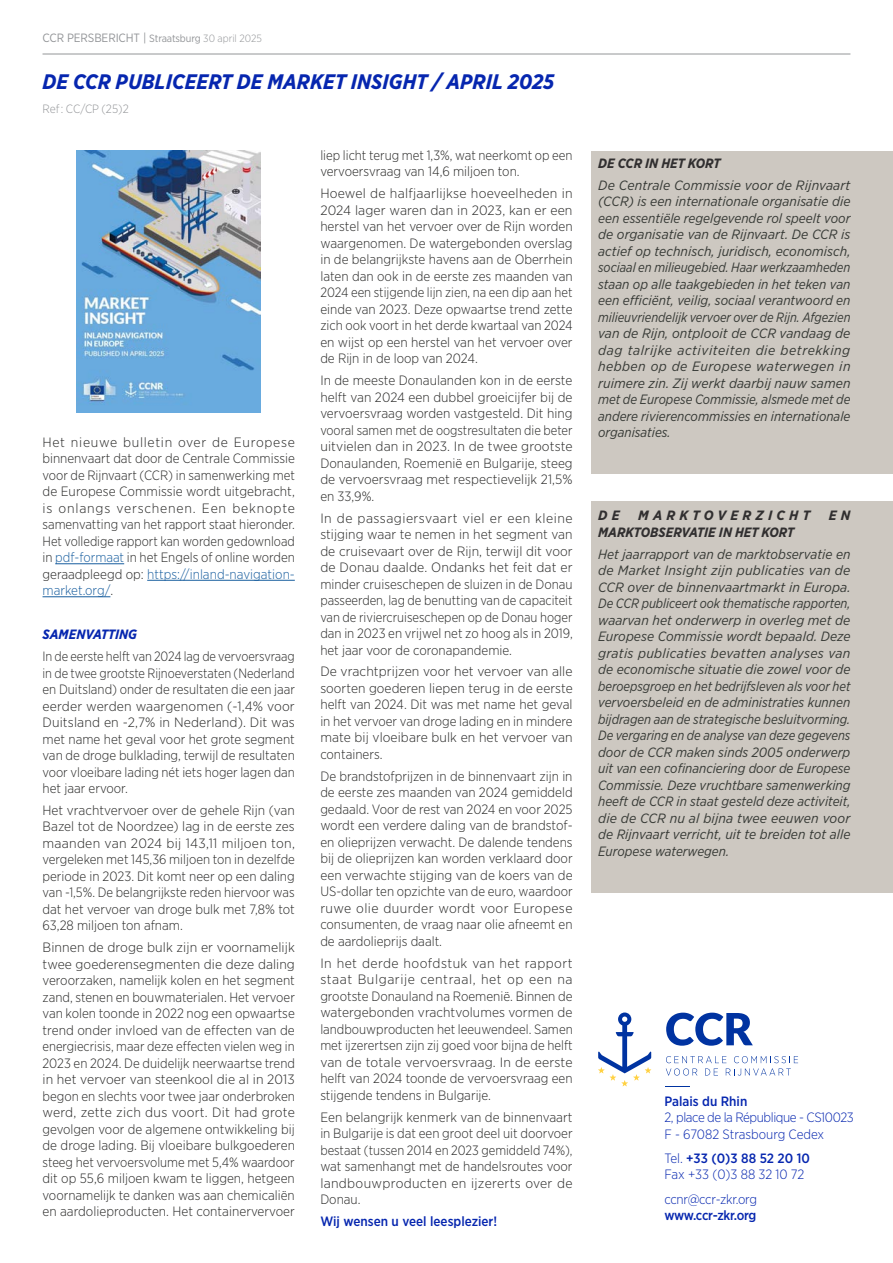
<style>
.page{position:relative;width:893px;height:1263px;background:#fff}
.page>*{position:absolute;margin:0;border:0;box-sizing:border-box;transform-origin:0 0}
.Texte_courant_light_gris{font:italic 700 21px "Gotham Narrow";color:#0626af}
.Texte_courant_light_gris-2{font:300 13.5px/16.5px "Gotham Narrow";color:#282827;text-align:justify;scale:1.05 1}
.Texte_courant_light_gris-3{font:300 13.5px/16.5px "Gotham Narrow";color:#282827;text-align:justify}
.Texte_courant_light_gris-4{font:italic 13.5px/16.5px "Gotham Narrow";color:#373a36;text-align:justify}
.Texte_courant_light_gris-5{font:italic 13.5px/16.5px "Gotham Narrow";color:#373a36;text-align:justify;scale:1.05 1}
.Texte_courant_light_gris-6{font:300 13.5px/16.5px "Gotham Narrow";color:#282827;text-align:justify;scale:.95 1}
.t1{font:300 13.5px/16.2px "Gotham Narrow";letter-spacing:-.025em;color:#0626af}
.Texte_courant_light_gris-7{font:500 13.5px "Gotham Narrow";color:#0626af}
.t2{font:300 13.5px "Gotham Narrow";color:#0626af}
.Texte_courant_light_gris-8{font:italic 700 13.5px "Gotham Narrow";color:#312f30}
.Texte_courant_light_gris-9{font:italic 700 13.5px "Gotham Narrow";letter-spacing:.295em;color:#312f30;scale:1.05 1}
.Texte_courant_light_gris-10{font:italic 700 13.5px "Gotham Narrow";color:#0626af}
.Texte_courant_light_gris-11{font:italic 700 13.5px "Gotham Narrow";color:#312f30;scale:1.05 1}
.t3{font:12px "Gotham Narrow";letter-spacing:-.01em;color:#939598}
.Texte_courant_light_gris-12{font:300 12px "Gotham Narrow";color:#939598}
.s1{font-size:10.5px}
.s2{font-weight:300;font-size:10.5px}
.s3{color:#175d9e}
.s4{font-weight:500}
.s5{font-weight:300}
</style>
<div class="page">
<hr style="left:43px;top:54px;width:807px;height:1px;background:#939598">
<hr style="left:55px;top:563px;width:69px;height:1px;background:#175d9e">
<hr style="left:147px;top:580px;width:148px;height:1px;background:#175d9e">
<hr style="left:43px;top:596px;width:67px;height:1px;background:#175d9e">
<div style="left:591px;top:501px;width:302px;height:391px;background:#cdc8c1"></div>
<div style="left:591px;top:151px;width:302px;height:323px;background:#cdc8c1"></div>
<svg style="left:598px;top:1012px;width:53px;height:74px"></svg>
<svg style="left:666px;top:1013px;width:87px;height:33px"></svg>
<svg style="left:666px;top:1056px;width:132px;height:19px"></svg>
<img style="left:77px;top:151px;width:184px;height:261px">
<p class="t3" style="left:43px;top:30px;width:221px">CCR PERSBERICHT | <span class="s1">Straatsburg</span> <span class="s2">30 april 2025</span></p>
<p class="Texte_courant_light_gris" style="left:43px;top:69px;width:513px">DE CCR PUBLICEERT DE MARKET INSIGHT / APRIL 2025</p>
<p class="Texte_courant_light_gris-12" style="left:43px;top:101px;width:88px">Ref : CC/CP (25)2</p>
<p class="Texte_courant_light_gris-2" style="left:43px;top:434px;width:242px">Het nieuwe bulletin over de Europese binnenvaart dat door de Centrale Commissie voor de Rijnvaart (CCR) in samenwerking met de Europese Commissie wordt uitgebracht, is onlangs verschenen. Een beknopte samenvatting van het rapport staat hieronder.<br>Het volledige rapport kan worden gedownload in <span class="s3">pdf-formaat</span> in het Engels of online worden geraadpleegd op: <span class="s3">https://inland-navigation&shy;market.org/</span>.</p>
<p class="Texte_courant_light_gris-10" style="left:43px;top:626px;width:96px">SAMENVATTING</p>
<p class="Texte_courant_light_gris-6" style="left:43px;top:648px;width:267px">In de eerste helft van 2024 lag de vervoersvraag in de twee grootste Rijnoeverstaten (Nederland en Duitsland) onder de resultaten die een jaar eerder werden waargenomen (-1,4% voor Duitsland en -2,7% in Nederland). Dit was met name het geval voor het grote segment van de droge bulklading, terwijl de resultaten voor vloeibare lading nét iets hoger lagen dan het jaar ervoor.</p>
<p class="Texte_courant_light_gris-3" style="left:43px;top:801px;width:254px">Het vrachtvervoer over de gehele Rijn (van Bazel tot de Noordzee) lag in de eerste zes maanden van 2024 bij 143,11 miljoen ton, vergeleken met 145,36 miljoen ton in dezelfde periode in 2023. Dit komt neer op een daling van -1,5%. De belangrijkste reden hiervoor was dat het vervoer van droge bulk met 7,8% tot 63,28 miljoen ton afnam.</p>
<p class="Texte_courant_light_gris-2" style="left:43px;top:939px;width:242px">Binnen de droge bulk zijn er voornamelijk twee goederensegmenten die deze daling veroorzaken, namelijk kolen en het segment zand, stenen en bouwmaterialen. Het vervoer van kolen toonde in 2022 nog een opwaartse trend onder invloed van de effecten van de energiecrisis, maar deze effecten vielen weg in 2023 en 2024. De duidelijk neerwaartse trend in het vervoer van steenkool die al in 2013 begon en slechts voor twee jaar onderbroken werd, zette zich dus voort. Dit had grote gevolgen voor de algemene ontwikkeling bij de droge lading. Bij vloeibare bulkgoederen steeg het vervoersvolume met 5,4% waardoor dit op 55,6 miljoen kwam te liggen, hetgeen voornamelijk te danken was aan chemicaliën en aardolieproducten. Het containervervoer</p>
<p class="Texte_courant_light_gris-3" style="left:320px;top:147px;width:254px">liep licht terug met 1,3%, wat neerkomt op een vervoersvraag van 14,6 miljoen ton.</p>
<p class="Texte_courant_light_gris-2" style="left:320px;top:185px;width:242px">Hoewel de halfjaarlijkse hoeveelheden in 2024 lager waren dan in 2023, kan er een herstel van het vervoer over de Rijn worden waargenomen. De watergebonden overslag in de belangrijkste havens aan de Oberrhein laten dan ook in de eerste zes maanden van 2024 een stijgende lijn zien, na een dip aan het einde van 2023. Deze opwaartse trend zette zich ook voort in het derde kwartaal van 2024 en wijst op een herstel van het vervoer over de Rijn in de loop van 2024.</p>
<p class="Texte_courant_light_gris-3" style="left:320px;top:372px;width:254px">In de meeste Donaulanden kon in de eerste helft van 2024 een dubbel groeicijfer bij de vervoersvraag worden vastgesteld. Dit hing vooral samen met de oogstresultaten die beter uitvielen dan in 2023. In de twee grootste Donaulanden, Roemenië en Bulgarije, steeg de vervoersvraag met respectievelijk 21,5% en 33,9%.</p>
<p class="Texte_courant_light_gris-2" style="left:320px;top:509px;width:242px">In de passagiersvaart viel er een kleine stijging waar te nemen in het segment van de cruisevaart over de Rijn, terwijl dit voor de Donau daalde. Ondanks het feit dat er minder cruiseschepen de sluizen in de Donau passeerden, lag de benutting van de capaciteit van de riviercruiseschepen op de Donau hoger dan in 2023 en vrijwel net zo hoog als in 2019, het jaar voor de coronapandemie.</p>
<p class="Texte_courant_light_gris-2" style="left:320px;top:663px;width:242px">De vrachtprijzen voor het vervoer van alle soorten goederen liepen terug in de eerste helft van 2024. Dit was met name het geval in het vervoer van droge lading en in mindere mate bij vloeibare bulk en het vervoer van containers.</p>
<p class="Texte_courant_light_gris-3" style="left:320px;top:767px;width:254px">De brandstofprijzen in de binnenvaart zijn in de eerste zes maanden van 2024 gemiddeld gedaald. Voor de rest van 2024 en voor 2025 wordt een verdere daling van de brandstof&shy;en olieprijzen verwacht. De dalende tendens bij de olieprijzen kan worden verklaard door een verwachte stijging van de koers van de US-dollar ten opzichte van de euro, waardoor ruwe olie duurder wordt voor Europese consumenten, de vraag naar olie afneemt en de aardolieprijs daalt.</p>
<p class="Texte_courant_light_gris-2" style="left:320px;top:954px;width:242px">In het derde hoofdstuk van het rapport staat Bulgarije centraal, het op een na grootste Donauland na Roemenië. Binnen de watergebonden vrachtvolumes vormen de landbouwproducten het leeuwendeel. Samen met ijzerertsen zijn zij goed voor bijna de helft van de totale vervoersvraag. In de eerste helft van 2024 toonde de vervoersvraag een stijgende tendens in Bulgarije.</p>
<p class="Texte_courant_light_gris-3" style="left:320px;top:1108px;width:254px">Een belangrijk kenmerk van de binnenvaart in Bulgarije is dat een groot deel uit doorvoer bestaat (tussen 2014 en 2023 gemiddeld 74%), wat samenhangt met de handelsroutes voor landbouwproducten en ijzererts over de Donau.</p>
<p class="Texte_courant_light_gris-7" style="left:320px;top:1212px;width:178px">Wij wensen u veel leesplezier!</p>
<p class="Texte_courant_light_gris-8" style="left:598px;top:154px;width:124px">DE CCR IN HET KORT</p>
<p class="Texte_courant_light_gris-5" style="left:598px;top:176px;width:242px">De Centrale Commissie voor de Rijnvaart (CCR) is een internationale organisatie die een essentiële regelgevende rol speelt voor de organisatie van de Rijnvaart. De CCR is actief op technisch, juridisch, economisch, sociaal en milieugebied. Haar werkzaamheden staan op alle taakgebieden in het teken van een efficiënt, veilig, sociaal verantwoord en milieuvriendelijk vervoer over de Rijn. Afgezien van de Rijn, ontplooit de CCR vandaag de dag talrijke activiteiten die betrekking hebben op de Europese waterwegen in ruimere zin. Zij werkt daarbij nauw samen met de Europese Commissie, alsmede met de andere rivierencommissies en internationale organisaties.</p>
<p class="Texte_courant_light_gris-11" style="left:598px;top:507px;width:22px">D E</p>
<p class="Texte_courant_light_gris-9" style="left:638px;top:507px;width:165px">MARKTOVERZICHT</p>
<p class="Texte_courant_light_gris-11" style="left:829px;top:507px;width:22px">E N</p>
<p class="Texte_courant_light_gris-8" style="left:598px;top:523px;width:197px">MARKTOBSERVATIE IN HET KORT</p>
<p class="Texte_courant_light_gris-4" style="left:598px;top:545px;width:254px">Het jaarrapport van de marktobservatie en de Market Insight zijn publicaties van de CCR over de binnenvaartmarkt in Europa.<br>De CCR publiceert ook thematische rapporten, waarvan het onderwerp in overleg met de Europese Commissie wordt bepaald. Deze gratis publicaties bevatten analyses van de economische situatie die zowel voor de beroepsgroep en het bedrijfsleven als voor het vervoersbeleid en de administraties kunnen bijdragen aan de strategische besluitvorming.<br>De vergaring en de analyse van deze gegevens door de CCR maken sinds 2005 onderwerp uit van een cofinanciering door de Europese Commissie. Deze vruchtbare samenwerking heeft de CCR in staat gesteld deze activiteit, die de CCR nu al bijna twee eeuwen voor de Rijnvaart verricht, uit te breiden tot alle Europese waterwegen.</p>
<p class="t1" style="left:664px;top:1093px;width:191px"><span class="s4">Palais du Rhin<br></span>2, place de la République - CS10023</p>
<p class="t2" style="left:664px;top:1125px;width:161px">F - 67082 Strasbourg Cedex</p>
<p class="Texte_courant_light_gris-7" style="left:664px;top:1150px;width:147px"><span class="s5">Tel.</span> +33 (0)3 88 52 20 10</p>
<p class="t2" style="left:664px;top:1166px;width:141px">Fax +33 (0)3 88 32 10 72</p>
<p class="t1" style="left:664px;top:1191px;width:94px">ccnr@ccr-zkr.org <span class="s4">www.ccr-zkr.org</span></p>
</div>
